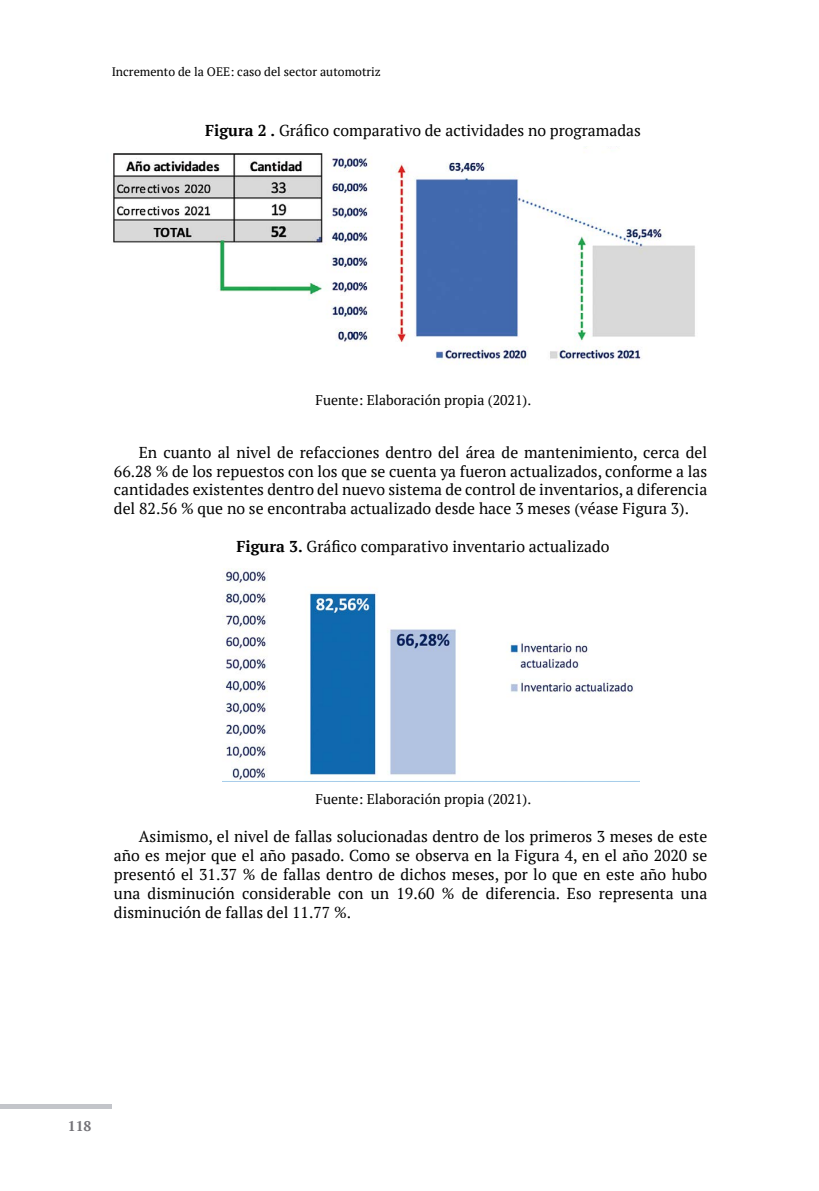
<style>
.page{position:relative;width:819px;height:1191px;background:#fff}
.page>*{position:absolute;margin:0;border:0;box-sizing:border-box;transform-origin:0 0}
.t1{font:15.75px/18.9px "PT Serif";color:#000;text-align:justify}
.t2{font:14px "PT Serif";color:#000}
.t3{font:700 14px "PT Serif";color:#737277}
.t4{font:12.25px "PT Serif";color:#000}
.s1{font-weight:700}
</style>
<div class="page">
<div style="left:0;top:1104px;width:112px;height:5px;background:#c3c5ca"></div>
<img style="left:113px;top:147px;width:582px;height:216px">
<img style="left:222px;top:568px;width:411px;height:212px">
<p class="t4" style="left:112px;top:64px;width:271px">Incremento de la OEE: caso del sector automotriz</p>
<p class="t1" style="left:205px;top:121px;width:437px"><span class="s1">Figura 2 .</span> Gráfico comparativo de actividades no programadas</p>
<p class="t2" style="left:315px;top:391px;width:217px">Fuente: Elaboración propia (2021).</p>
<p class="t1" style="left:114px;top:442px;width:595px;text-indent:25px">En cuanto al nivel de refacciones dentro del área de mantenimiento, cerca del 66.28 % de los repuestos con los que se cuenta ya fueron actualizados, conforme a las cantidades existentes dentro del nuevo sistema de control de inventarios, a diferencia del 82.56 % que no se encontraba actualizado desde hace 3 meses (véase Figura 3).</p>
<p class="t1" style="left:236px;top:537px;width:375px"><span class="s1">Figura 3.</span> Gráfico comparativo inventario actualizado</p>
<p class="t2" style="left:315px;top:790px;width:217px">Fuente: Elaboración propia (2021).</p>
<p class="t1" style="left:114px;top:827px;width:594px;text-indent:25px">Asimismo, el nivel de fallas solucionadas dentro de los primeros 3 meses de este año es mejor que el año pasado. Como se observa en la Figura 4, en el año 2020 se presentó el 31.37 % de fallas dentro de dichos meses, por lo que en este año hubo una disminución considerable con un 19.60 % de diferencia. Eso representa una disminución de fallas del 11.77 %.</p>
<p class="t3" style="left:68px;top:1116px;width:25px">118</p>
</div>
